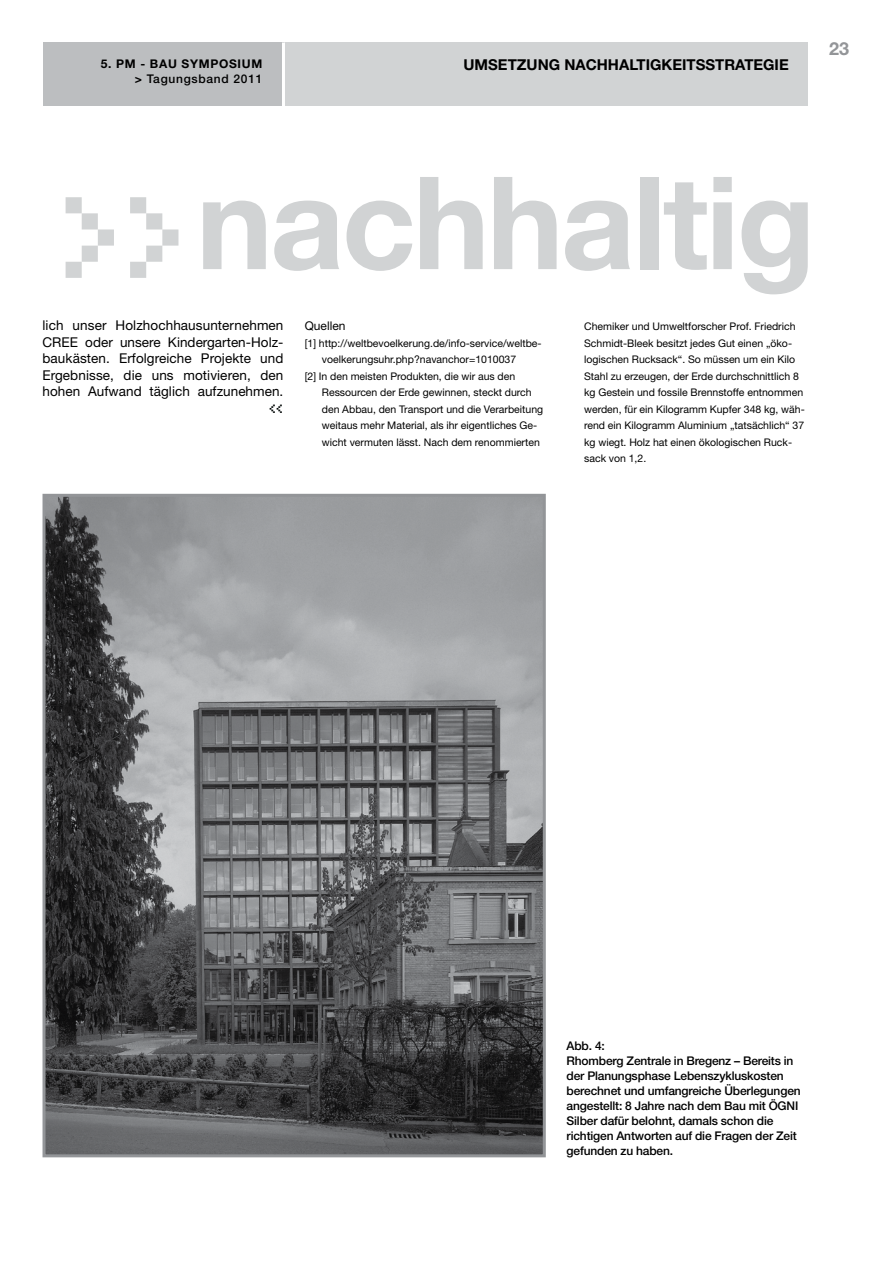
<style>
.page{position:relative;width:893px;height:1263px;background:#fff}
.page>*{position:absolute;margin:0;border:0;box-sizing:border-box;transform-origin:0 0}
.t1{font:700 129px "Helvetica Neue LT Std";letter-spacing:-.02em;color:#d1d3d4}
.t2{font:700 18px "Helvetica Neue LT Std";color:#939598}
.t3{font:700 15px "Helvetica Neue LT Std";color:#000}
.t4{font:13.5px/16.5px "Helvetica Neue LT Std";letter-spacing:.005em;color:#000;text-align:justify}
.t5{font:13.5px "Eboy EXT Alpha";color:#010605}
.t6{font:500 12px/15px "Helvetica Neue LT Std";letter-spacing:-.015em;color:#000}
.t7{font:700 12px/14.4px "Helvetica Neue LT Std";letter-spacing:.06em;color:#000;text-align:right}
.t8{font:12px "Helvetica Neue LT Std";color:#000}
.t9{font:10.5px/16.5px "Helvetica Neue LT Std";color:#000}
.s1{font-weight:500}
</style>
<div class="page">
<div style="left:283px;top:43px;width:525px;height:63px;background:#d1d3d4"></div>
<div style="left:43px;top:43px;width:240px;height:63px;background:#bcbec0"></div>
<hr style="left:282px;top:43px;width:3px;height:63px;background:#fff">
<svg style="left:66px;top:197px;width:112px;height:81px"></svg>
<img style="left:47px;top:498px;width:495px;height:655px">
<div style="left:43px;top:494px;width:503px;height:663px;border:3px solid #939598"></div>
<p class="t7" style="left:101px;top:56px;width:163px">5. PM - BAU SYMPOSIUM &gt; <span class="s1">Tagungsband 2011</span></p>
<h3 class="t3" style="left:463px;top:56px;width:23px">UMSETZUNG</h3>
<h3 class="t3" style="left:564px;top:56px;width:22px">NACHHALTIGKEITSSTRATEGIE</h3>
<h2 class="t2" style="left:829px;top:38px;width:22px">23</h2>
<h1 class="t1" style="left:196px;top:143px;width:621px">NACHHALTIG</h1>
<p class="t4" style="left:43px;top:317px;width:243px">lich unser Holzhochhausunternehmen CREE oder unsere Kindergarten-Holz&shy;baukästen. Erfolgreiche Projekte und Ergebnisse, die uns motivieren, den hohen Aufwand täglich aufzunehmen.</p>
<p class="t5" style="left:270px;top:399px;width:15px">&lt;&lt;</p>
<p class="t8" style="left:305px;top:319px;width:42px">Quellen</p>
<p class="t9" style="left:305px;top:335px;width:238px">[1] http://weltbevoelkerung.de/info-service/weltbe-</p>
<p class="t9" style="left:322px;top:351px;width:196px">voelkerungsuhr.php?navanchor=1010037</p>
<p class="t9" style="left:305px;top:368px;width:212px">[2] In den meisten Produkten, die wir aus den</p>
<p class="t9" style="left:322px;top:384px;width:211px">Ressourcen der Erde gewinnen, steckt durch</p>
<p class="t9" style="left:322px;top:401px;width:223px">den Abbau, den Transport und die Verarbeitung</p>
<p class="t9" style="left:322px;top:417px;width:217px">weitaus mehr Material, als ihr eigentliches Ge-</p>
<p class="t9" style="left:322px;top:434px;width:220px">wicht vermuten lässt. Nach dem renommierten</p>
<p class="t9" style="left:584px;top:318px;width:222px">Chemiker und Umweltforscher Prof. Friedrich Schmidt-Bleek besitzt jedes Gut einen „öko&shy;logischen Rucksack“. So müssen um ein Kilo Stahl zu erzeugen, der Erde durchschnittlich 8 kg Gestein und fossile Brennstoffe entnommen werden, für ein Kilogramm Kupfer 348 kg, wäh&shy;rend ein Kilogramm Aluminium „tatsächlich“ 37 kg wiegt. Holz hat einen ökologischen Ruck&shy;sack von 1,2.</p>
<p class="t6" style="left:567px;top:1038px;width:236px">Abb. 4:<br>Rhomberg Zentrale in Bregenz – Bereits in der Planungsphase Lebenszykluskosten berechnet und umfangreiche Überlegungen angestellt: 8 Jahre nach dem Bau mit ÖGNI Silber dafür belohnt, damals schon die richtigen Antworten auf die Fragen der Zeit gefunden zu haben.</p>
</div>
